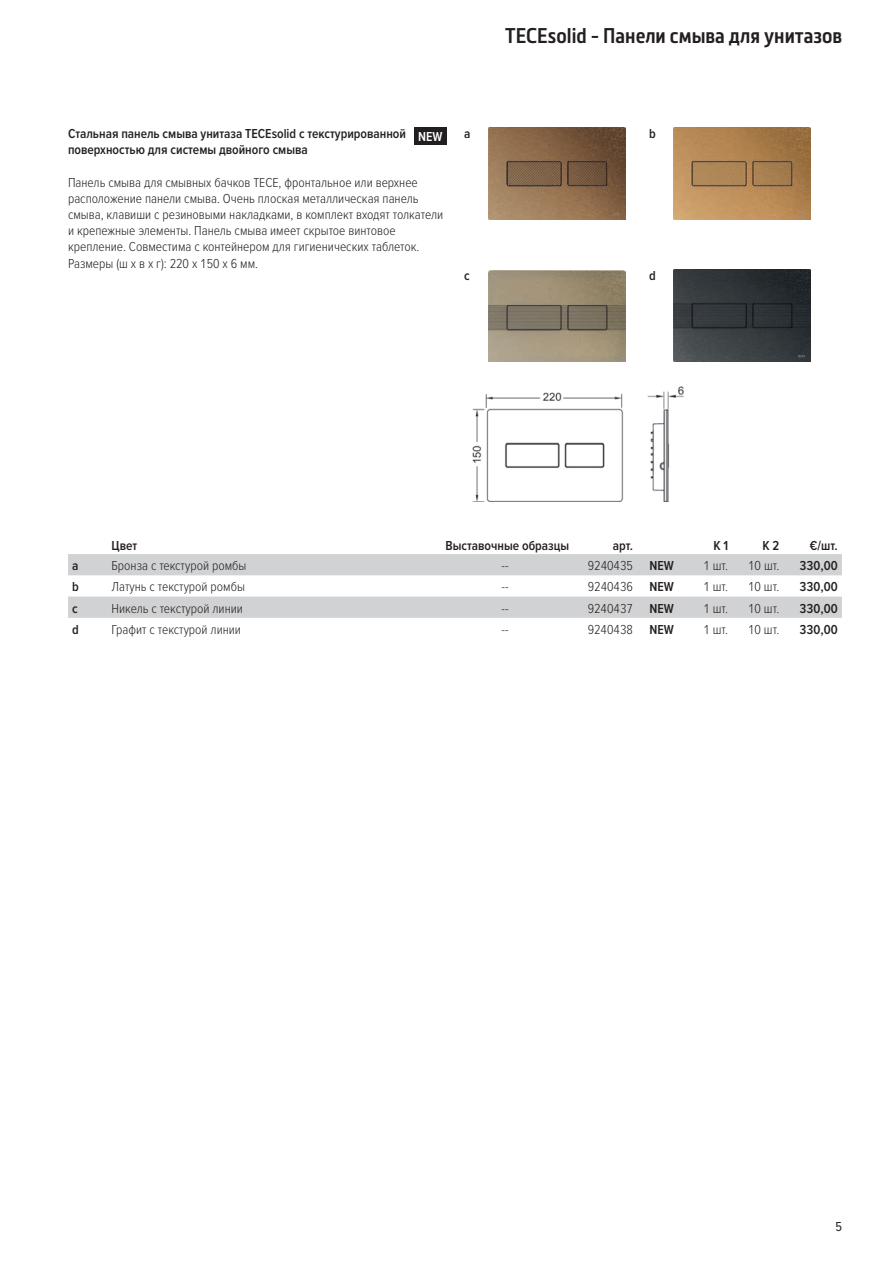
<style>
.page{position:relative;width:893px;height:1263px;background:#fff}
.page>*{position:absolute;margin:0;border:0;box-sizing:border-box;transform-origin:0 0}
.t1{font:600 condensed 21px "Metronic Pro";color:#231f20}
.t2{font:300 13.5px/16.2px "Proxima Nova Cond";color:#231f20}
.t3{font:600 13.5px/16.2px "Proxima Nova Cond";color:#231f20}
.t4{font:600 13.5px "Proxima Nova Cond";color:#fff}
.t5{font:13.5px "Proxima Nova Cond";color:#231f20}
.s1{font-weight:600}
</style>
<div class="page">
<svg style="left:68px;top:554px;width:774px;height:64px;fill:#d1d2d4"></svg>
<img style="left:472px;top:386px;width:212px;height:116px">
<img style="left:488px;top:271px;width:137px;height:90px">
<img style="left:673px;top:128px;width:138px;height:92px">
<img style="left:488px;top:128px;width:138px;height:92px">
<img style="left:673px;top:269px;width:138px;height:92px">
<div style="left:414px;top:127px;width:32px;height:17px;background:#231f20"></div>
<h1 class="t1" style="left:505px;top:22px;width:338px">TECEsolid - Панели смыва для унитазов</h1>
<p class="t3" style="left:68px;top:125px;width:340px">Стальная панель смыва унитаза TECEsolid с текстурированной поверхностью для системы двойного смыва</p>
<p class="t2" style="left:68px;top:173px;width:377px">Панель смыва для смывных бачков TECE, фронтальное или верхнее расположение панели смыва. Очень плоская металлическая панель смыва, клавиши с резиновыми накладками, в комплект входят толкатели и крепежные элементы. Панель смыва имеет скрытое винтовое крепление. Совместима с контейнером для гигиенических таблеток.<br>Размеры (ш x в x г): 220 x 150 x 6 мм.</p>
<p class="t4" style="left:418px;top:127px;width:26px">NEW</p>
<p class="t3" style="left:464px;top:125px;width:8px">a</p>
<p class="t3" style="left:649px;top:125px;width:8px">b</p>
<p class="t3" style="left:464px;top:267px;width:7px">c</p>
<p class="t3" style="left:649px;top:267px;width:8px">d</p>
<p class="t3" style="left:112px;top:537px;width:27px">Цвет</p>
<p class="t3" style="left:446px;top:537px;width:125px">Выставочные образцы</p>
<p class="t3" style="left:613px;top:537px;width:22px">арт.</p>
<p class="t3" style="left:713px;top:537px;width:16px">K 1</p>
<p class="t3" style="left:762px;top:537px;width:18px">K 2</p>
<p class="t3" style="left:810px;top:537px;width:29px">€/шт.</p>
<p class="t3" style="left:72px;top:557px;width:8px">a</p>
<p class="t2" style="left:112px;top:557px;width:136px">Бронза с текстурой ромбы</p>
<p class="t2" style="left:502px;top:557px;width:9px">--</p>
<p class="t2" style="left:588px;top:557px;width:88px">9240435 <span class="s1">NEW</span></p>
<p class="t2" style="left:703px;top:557px;width:26px">1 шт.</p>
<p class="t2" style="left:748px;top:557px;width:33px">10 шт.</p>
<p class="t3" style="left:800px;top:557px;width:40px">330,00</p>
<p class="t3" style="left:72px;top:578px;width:8px">b</p>
<p class="t2" style="left:112px;top:578px;width:135px">Латунь с текстурой ромбы</p>
<p class="t2" style="left:502px;top:578px;width:9px">--</p>
<p class="t2" style="left:588px;top:578px;width:88px">9240436 <span class="s1">NEW</span></p>
<p class="t2" style="left:703px;top:578px;width:26px">1 шт.</p>
<p class="t2" style="left:748px;top:578px;width:33px">10 шт.</p>
<p class="t3" style="left:800px;top:578px;width:40px">330,00</p>
<p class="t3" style="left:72px;top:600px;width:7px">c</p>
<p class="t2" style="left:112px;top:599px;width:133px">Никель с текстурой линии</p>
<p class="t2" style="left:502px;top:599px;width:9px">--</p>
<p class="t2" style="left:588px;top:599px;width:88px">9240437 <span class="s1">NEW</span></p>
<p class="t2" style="left:703px;top:599px;width:26px">1 шт.</p>
<p class="t2" style="left:748px;top:599px;width:33px">10 шт.</p>
<p class="t3" style="left:799px;top:600px;width:40px">330,00</p>
<p class="t3" style="left:72px;top:621px;width:8px">d</p>
<p class="t2" style="left:112px;top:621px;width:131px">Графит с текстурой линии</p>
<p class="t2" style="left:502px;top:621px;width:9px">--</p>
<p class="t2" style="left:588px;top:621px;width:88px">9240438 <span class="s1">NEW</span></p>
<p class="t2" style="left:703px;top:621px;width:26px">1 шт.</p>
<p class="t2" style="left:748px;top:621px;width:33px">10 шт.</p>
<p class="t3" style="left:799px;top:621px;width:40px">330,00</p>
<p class="t5" style="left:835px;top:1217px;width:8px">5</p>
</div>
